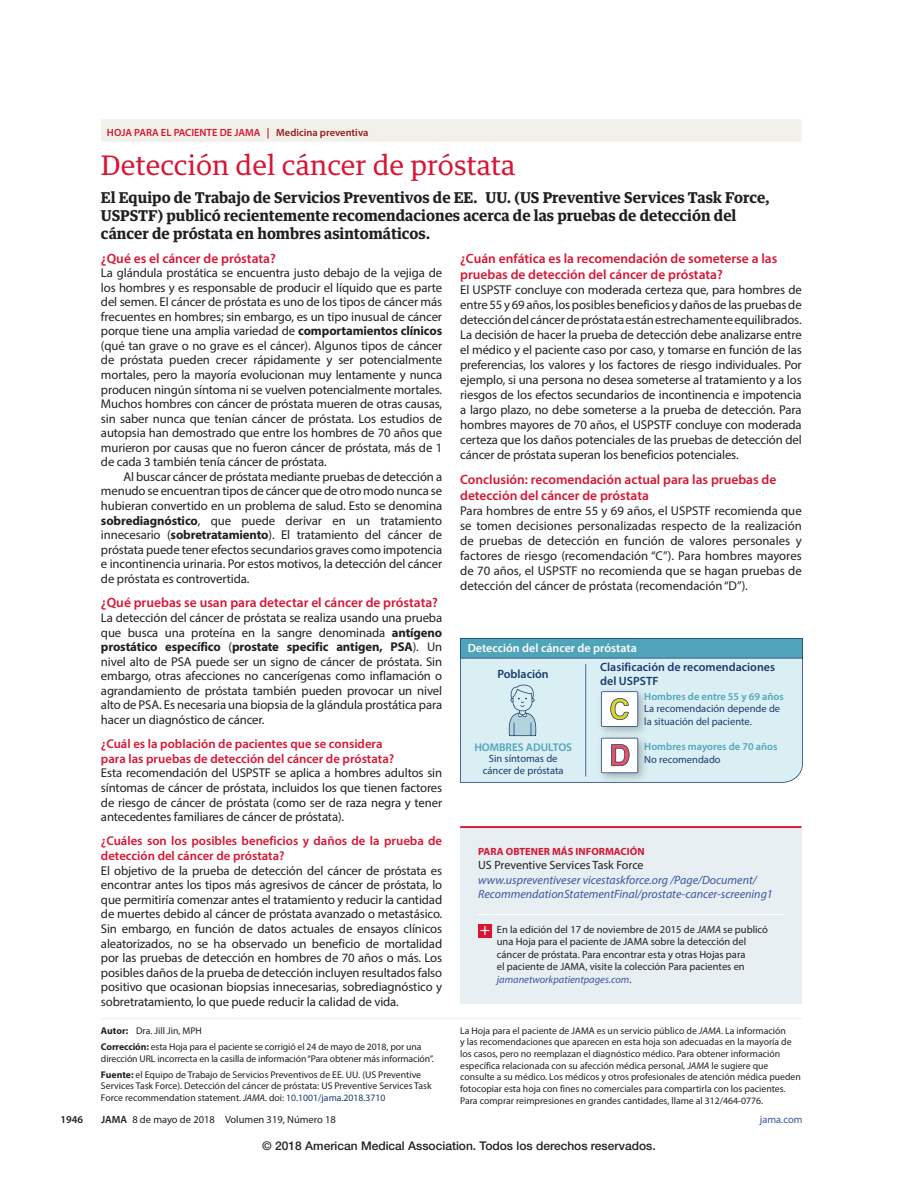
<style>
.page{position:relative;width:918px;height:1188px;background:#fff}
.page>*{position:absolute;margin:0;border:0;box-sizing:border-box;transform-origin:0 0}
.t1{font:27px "Guardian Text Egyp HBR";color:#d71634}
.t2{font:700 15px/18px "Guardian Text Egyp";color:#231f20}
.t3{font:600 13.5px/16.2px "Myriad Pro";color:#d71634}
.t4{font:12.75px/14.5px "Myriad Pro";letter-spacing:-.01em;color:#231f20;text-align:justify}
.t5{font:600 12.75px/15.3px "Myriad Pro";color:#d71634}
.t6{font:italic 12px/14.4px "Myriad Pro";color:#3954a4}
.t7{font:500 12px "Helvetica Neue LT Pro";color:#231f20}
.t8{font:600 12px/14.4px "Myriad Pro";color:#1b3a6d}
.t9{font:12px "Myriad Pro";color:#231f20}
.t10{font:600 12px "Myriad Pro";color:#fff}
.t11{font:600 11.25px "Myriad Pro";color:#50a4b9}
.t12{font:10.5px/12.6px "Myriad Pro";color:#231f20}
.t13{font:10.5px/11.2px "Myriad Pro";color:#1b3a6d;text-align:center}
.t14{font:600 10.5px "Myriad Pro";color:#50a4b9}
.t15{font:600 10.5px "Myriad Pro";color:#d71634}
.t16{font:700 10.5px "Myriad Pro";color:#d71634}
.t17{font:10.5px "Myriad Pro";color:#3954a4}
.t18{font:600 10.5px "Myriad Pro";color:#231f20}
.t19{font:9.75px/11.7px "Myriad Pro";color:#231f20}
.s1{color:#981a1e}
.s2{font-weight:700}
.s3{font-style:italic}
.s4{font-style:italic;color:#3954a4}
.s5{color:#1b3a6d}
.s6{font-weight:600}
.s7{font-weight:600;color:#fff}
</style>
<div class="page">
<div style="left:460px;top:826px;width:341px;height:160px;background:#e8eff2"></div>
<div style="left:460px;top:986px;width:341px;height:18px;background:#e8eff2"></div>
<div style="left:101px;top:119px;width:700px;height:23px;background:#f2f1e9"></div>
<hr style="left:101px;top:1018px;width:700px;height:1px;background:#f2f1e9">
<div style="left:460px;top:659px;width:343px;height:124px;background:#daeff4"></div>
<svg style="left:460px;top:638px;width:343px;height:21px;background:#4e9db4"></svg>
<hr style="left:585px;top:664px;width:1px;height:113px;background:#1b3a6d">
<div style="left:596px;top:686px;width:53px;height:52px;background:#231f20;opacity:.3"></div>
<svg style="left:601px;top:691px;width:37px;height:36px"></svg>
<div style="left:596px;top:733px;width:53px;height:51px;background:#231f20;opacity:.3"></div>
<svg style="left:601px;top:738px;width:37px;height:35px"></svg>
<hr style="left:460px;top:826px;width:341px;height:2px;background:#d71634">
<hr style="left:478px;top:914px;width:305px;height:1px;background:#fff">
<div style="left:478px;top:924px;width:14px;height:13px;background:#d71634"></div>
<svg style="left:480px;top:926px;width:9px;height:9px"></svg>
<svg style="left:509px;top:685px;width:27px;height:51px"></svg>
<p class="t15" style="left:107px;top:125px;width:263px">HOJA PARA EL PACIENTE DE JAMA <span class="s1">| Medicina preventiva</span></p>
<h1 class="t1" style="left:101px;top:143px;width:416px">Detección del cáncer de próstata</h1>
<p class="t2" style="left:101px;top:187px;width:670px">El Equipo de Trabajo de Servicios Preventivos de EE. UU. (US Preventive Services Task Force,<br>USPSTF) publicó recientemente recomendaciones acerca de las pruebas de detección del cáncer de próstata en hombres asintomáticos.</p>
<p class="t3" style="left:460px;top:250px;width:319px">¿Cuán enfática es la recomendación de someterse a las pruebas de detección del cáncer de próstata?</p>
<p class="t4" style="left:460px;top:282px;width:343px;line-height:15px">El USPSTF concluye con moderada certeza que, para hombres de entre 55 y 69 años, los posibles beneficios y daños de las pruebas de detección del cáncer de próstata están estrechamente equilibrados.<br>La decisión de hacer la prueba de detección debe analizarse entre el médico y el paciente caso por caso, y tomarse en función de las preferencias, los valores y los factores de riesgo individuales. Por ejemplo, si una persona no desea someterse al tratamiento y a los riesgos de los efectos secundarios de incontinencia e impotencia a largo plazo, no debe someterse a la prueba de detección. Para hombres mayores de 70 años, el USPSTF concluye con moderada certeza que los daños potenciales de las pruebas de detección del cáncer de próstata superan los beneficios potenciales.</p>
<p class="t3" style="left:460px;top:471px;width:318px">Conclusión: recomendación actual para las pruebas de detección del cáncer de próstata</p>
<p class="t4" style="left:460px;top:503px;width:343px;line-height:15px">Para hombres de entre 55 y 69 años, el USPSTF recomienda que se tomen decisiones personalizadas respecto de la realización de pruebas de detección en función de valores personales y factores de riesgo (recomendación “C”). Para hombres mayores de 70 años, el USPSTF no recomienda que se hagan pruebas de detección del cáncer de próstata (recomendación “D”).</p>
<p class="t3" style="left:101px;top:250px;width:176px">¿Qué es el cáncer de próstata?</p>
<p class="t4" style="left:101px;top:265px;width:343px">La glándula prostática se encuentra justo debajo de la vejiga de los hombres y es responsable de producir el líquido que es parte del semen. El cáncer de próstata es uno de los tipos de cáncer más frecuentes en hombres; sin embargo, es un tipo inusual de cáncer porque tiene una amplia variedad de <span class="s2">comportamientos clínicos </span>(qué tan grave o no grave es el cáncer). Algunos tipos de cáncer de próstata pueden crecer rápidamente y ser potencialmente mortales, pero la mayoría evolucionan muy lentamente y nunca producen ningún síntoma ni se vuelven potencialmente mortales.<br>Muchos hombres con cáncer de próstata mueren de otras causas, sin saber nunca que tenían cáncer de próstata. Los estudios de autopsia han demostrado que entre los hombres de 70 años que murieron por causas que no fueron cáncer de próstata, más de 1 de cada 3 también tenía cáncer de próstata.</p>
<p class="t4" style="left:101px;top:469px;width:343px;text-indent:22px">Al buscar cáncer de próstata mediante pruebas de detección a menudo se encuentran tipos de cáncer que de otro modo nunca se hubieran convertido en un problema de salud. Esto se denomina <span class="s2">sobrediagnóstico</span>, que puede derivar en un tratamiento innecesario (<span class="s2">sobretratamiento</span>). El tratamiento del cáncer de próstata puede tener efectos secundarios graves como impotencia e incontinencia urinaria. Por estos motivos, la detección del cáncer de próstata es controvertida.</p>
<p class="t3" style="left:101px;top:594px;width:339px">¿Qué pruebas se usan para detectar el cáncer de próstata?</p>
<p class="t4" style="left:101px;top:610px;width:343px">La detección del cáncer de próstata se realiza usando una prueba que busca una proteína en la sangre denominada <span class="s2">antígeno prostático específico</span> (<span class="s2">prostate specific antigen, PSA</span>). Un nivel alto de PSA puede ser un signo de cáncer de próstata. Sin embargo, otras afecciones no cancerígenas como inflamación o agrandamiento de próstata también pueden provocar un nivel alto de PSA. Es necesaria una biopsia de la glándula prostática para hacer un diagnóstico de cáncer.</p>
<p class="t5" style="left:101px;top:735px;width:295px">¿Cuál es la población de pacientes que se considera para las pruebas de detección del cáncer de próstata?</p>
<p class="t4" style="left:101px;top:766px;width:343px">Esta recomendación del USPSTF se aplica a hombres adultos sin síntomas de cáncer de próstata, incluidos los que tienen factores de riesgo de cáncer de próstata (como ser de raza negra y tener antecedentes familiares de cáncer de próstata).</p>
<p class="t5" style="left:101px;top:833px;width:343px">¿Cuáles son los posibles beneficios y daños de la prueba de detección del cáncer de próstata?</p>
<p class="t4" style="left:101px;top:863px;width:343px">El objetivo de la prueba de detección del cáncer de próstata es encontrar antes los tipos más agresivos de cáncer de próstata, lo que permitiría comenzar antes el tratamiento y reducir la cantidad de muertes debido al cáncer de próstata avanzado o metastásico.<br>Sin embargo, en función de datos actuales de ensayos clínicos aleatorizados, no se ha observado un beneficio de mortalidad por las pruebas de detección en hombres de 70 años o más. Los posibles daños de la prueba de detección incluyen resultados falso positivo que ocasionan biopsias innecesarias, sobrediagnóstico y sobretratamiento, lo que puede reducir la calidad de vida.</p>
<p class="t10" style="left:468px;top:641px;width:171px">Detección del cáncer de próstata</p>
<p class="t8" style="left:600px;top:659px;width:176px">Clasificación de recomendaciones del USPSTF</p>
<p class="t8" style="left:497px;top:667px;width:53px">Población</p>
<p class="t14" style="left:644px;top:690px;width:141px">Hombres de entre 55 y 69 años</p>
<p class="t13" style="left:644px;top:702px;width:137px;line-height:12.6px;text-align:left">La recomendación depende de la situación del paciente.</p>
<p class="t14" style="left:644px;top:740px;width:135px">Hombres mayores de 70 años</p>
<p class="t13" style="left:644px;top:754px;width:78px">No recomendado</p>
<p class="t11" style="left:474px;top:740px;width:99px">HOMBRES ADULTOS</p>
<p class="t13" style="left:483px;top:753px;width:82px">Sin síntomas de cáncer de próstata</p>
<p class="t16" style="left:478px;top:844px;width:168px">PARA OBTENER MÁS INFORMACIÓN</p>
<p class="t9" style="left:478px;top:858px;width:167px">US Preventive Services Task Force</p>
<p class="t6" style="left:478px;top:872px;width:296px">www.uspreventiveser vicestaskforce.org /Page/Document/<br>RecommendationStatementFinal/prostate-cancer-screening1</p>
<p class="t12" style="left:497px;top:923px;width:273px">En la edición del 17 de noviembre de 2015 de <span class="s3">JAMA</span> se publicó una Hoja para el paciente de JAMA sobre la detección del cáncer de próstata. Para encontrar esta y otras Hojas para<br>el paciente de JAMA, visite la colección Para pacientes en <span class="s4">jamanetworkpatientpages.com</span>.</p>
<p class="t19" style="left:101px;top:1022px;width:322px;line-height:16.2px"><span class="s2">Autor:</span> Dra. Jill Jin, MPH<br><span class="s2">Corrección:</span> esta Hoja para el paciente se corrigió el 24 de mayo de 2018, por una</p>
<p class="t19" style="left:101px;top:1050px;width:334px;line-height:16.2px">dirección URL incorrecta en la casilla de información “Para obtener más información”.<br><span class="s2">Fuente:</span> el Equipo de Trabajo de Servicios Preventivos de EE. UU. (US Preventive</p>
<p class="t19" style="left:101px;top:1080px;width:332px">Services Task Force). Detección del cáncer de próstata: US Preventive Services Task<br>Force recommendation statement. <span class="s3">JAMA.</span> doi: <span class="s5">10.1001/jama.2018.3710</span></p>
<p class="t19" style="left:460px;top:1024px;width:342px">La Hoja para el paciente de JAMA es un servicio público de <span class="s3">JAMA</span>. La información<br>y las recomendaciones que aparecen en esta hoja son adecuadas en la mayoría de los casos, pero no reemplazan el diagnóstico médico. Para obtener información específica relacionada con su afección médica personal, <span class="s3">JAMA</span> le sugiere que consulte a su médico. Los médicos y otros profesionales de atención médica pueden fotocopiar esta hoja con fines no comerciales para compartirla con los pacientes.<br>Para comprar reimpresiones en grandes cantidades, llame al 312/464-0776.</p>
<p class="t18" style="left:61px;top:1112px;width:24px">1946</p>
<p class="t12" style="left:101px;top:1113px;width:302px"><span class="s6">JAMA</span> 8 de mayo de 2018 Volumen 319, Número 18 <span class="s7">(Reimpresión)</span></p>
<p class="t17" style="left:760px;top:1113px;width:44px">jama.com</p>
<p class="t7" style="left:262px;top:1138px;width:395px">© 2018 American Medical Association. Todos los derechos reservados.</p>
</div>
